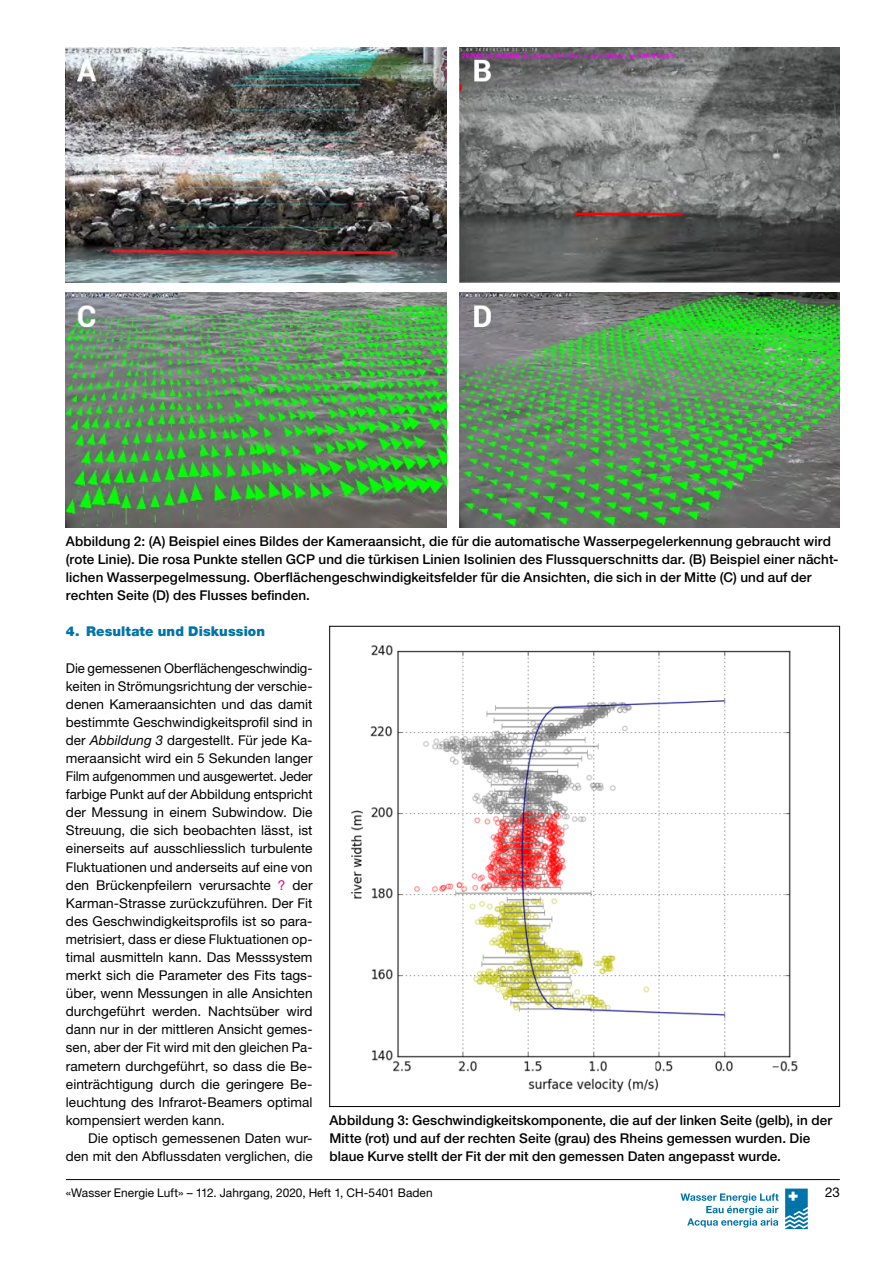
<style>
.page{position:relative;width:893px;height:1263px;background:#fff}
.page>*{position:absolute;margin:0;border:0;box-sizing:border-box;transform-origin:0 0}
._9pt_Grundtext{font:13.5px/18.1px "Helvetica Neue LT Pro";letter-spacing:.005em;color:#000;text-align:justify}
.Bildlegende{font:500 13.5px/18.1px "Helvetica Neue LT Pro";letter-spacing:.01em;color:#000}
._9pt_Grundtext_Einzu{font:13.5px/18.1px "Helvetica Neue LT Pro";letter-spacing:.005em;color:#000;text-align:right}
.Zwischentitel_0{font:900 13.5px "Helvetica Neue LT Pro";letter-spacing:.01em;color:#0074a8}
.t1{font:12px "Helvetica Neue LT Pro";letter-spacing:.005em;color:#000}
.s1{font-style:italic}
.s2{color:#e60078}
</style>
<div class="page">
<hr style="left:66px;top:1179px;width:774px;height:1px;background:#000">
<svg style="left:785px;top:1188px;width:23px;height:41px"></svg>
<svg style="left:681px;top:1193px;width:98px;height:34px"></svg>
<img style="left:66px;top:47px;width:380px;height:236px">
<img style="left:66px;top:293px;width:380px;height:235px">
<img style="left:459px;top:47px;width:381px;height:236px">
<img style="left:459px;top:293px;width:381px;height:235px">
<img style="left:351px;top:645px;width:447px;height:448px">
<p class="Bildlegende" style="left:66px;top:532px;width:774px">Abbildung 2: (A) Beispiel eines Bildes der Kameraansicht, die für die automatische Wasserpegelerkennung gebraucht wird (rote Linie). Die rosa Punkte stellen GCP und die türkisen Linien Isolinien des Flussquerschnitts dar. (B) Beispiel einer nächt&shy;lichen Wasserpegelmessung. Oberflächengeschwindigkeitsfelder für die Ansichten, die sich in der Mitte (C) und auf der rechten Seite (D) des Flusses befinden.</p>
<p class="Zwischentitel_0" style="left:66px;top:623px;width:201px">4. Resultate und Diskussion</p>
<p class="_9pt_Grundtext" style="left:66px;top:658px;width:248px">Die gemessenen Oberflächengeschwindig&shy;keiten in Strömungsrichtung der verschie&shy;denen Kameraansichten und das damit bestimmte Geschwindigkeitsprofil sind in der <span class="s1">Abbildung 3</span> dargestellt. Für jede Ka&shy;meraansicht wird ein 5 Sekunden langer Film aufgenommen und ausgewertet. Jeder farbige Punkt auf der Abbildung entspricht der Messung in einem Subwindow. Die Streuung, die sich beobachten lässt, ist einerseits auf ausschliesslich turbulente Fluktuationen und anderseits auf eine von den Brückenpfeilern verursachte <span class="s2">?</span> der Karman-Strasse zurückzuführen. Der Fit des Geschwindigkeitsprofils ist so para&shy;metrisiert, dass er diese Fluktuationen op&shy;timal ausmitteln kann. Das Messsystem merkt sich die Parameter des Fits tags&shy;über, wenn Messungen in alle Ansichten durchgeführt werden. Nachtsüber wird dann nur in der mittleren Ansicht gemes&shy;sen, aber der Fit wird mit den gleichen Pa&shy;rametern durchgeführt, so dass die Be&shy;einträchtigung durch die geringere Be&shy;leuchtung des Infrarot-Beamers optimal kompensiert werden kann.</p>
<p class="_9pt_Grundtext_Einzu" style="left:66px;top:1129px;width:248px">Die optisch gemessenen Daten wur&shy;den mit den Abflussdaten verglichen, die</p>
<p class="Bildlegende" style="left:329px;top:1111px;width:504px">Abbildung 3: Geschwindigkeitskomponente, die auf der linken Seite (gelb), in der<br>Mitte (rot) und auf der rechten Seite (grau) des Rheins gemessen wurden. Die blaue Kurve stellt der Fit der mit den gemessen Daten angepasst wurde.</p>
<p class="t1" style="left:66px;top:1185px;width:368px">«Wasser Energie Luft» – 112. Jahrgang, 2020, Heft 1, CH-5401 Baden</p>
<p class="_9pt_Grundtext" style="left:825px;top:1183px;width:16px">23</p>
</div>
